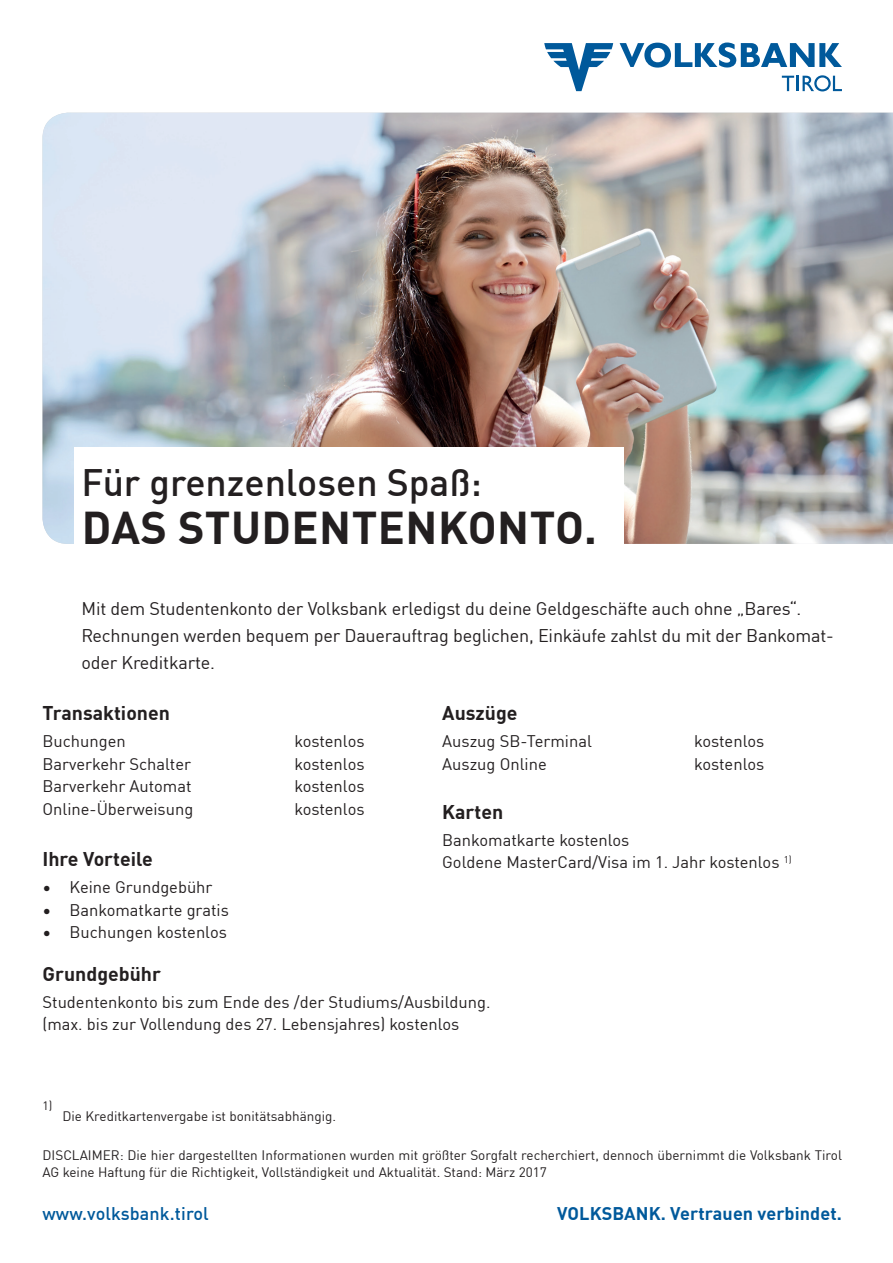
<style>
.page{position:relative;width:893px;height:1263px;background:#fff}
.page>*{position:absolute;margin:0;border:0;box-sizing:border-box;transform-origin:0 0}
.t1{font:700 45px "DINOT";letter-spacing:.01em;color:#231f20}
.t2{font:500 37.5px "DINOT";color:#231f20}
.Tabele_Überschriften{font:700 19.5px "DINOT";color:#231f20}
.t3{font:18px/27px "DINOT";letter-spacing:-.01em;color:#231f20}
.t4{font:700 18px "DINOT";letter-spacing:.005em;color:#00599b}
.t5{font:500 18px "DINOT";letter-spacing:.005em;color:#00599b}
.Tabelle{font:16.5px "DINOT";color:#231f20}
.Kleingedrucktes{font:13.5px/16.2px "DINOT";color:#231f20}
.Kleingedrucktes-2{font:12px "DINOT";color:#231f20}
</style>
<div class="page">
<svg style="left:620px;top:43px;width:222px;height:25px"></svg>
<svg style="left:544px;top:43px;width:69px;height:48px"></svg>
<svg style="left:782px;top:76px;width:12px;height:15px"></svg>
<hr style="left:796px;top:76px;width:3px;height:15px;background:#00599b">
<svg style="left:803px;top:75px;width:39px;height:16px"></svg>
<img style="left:43px;top:113px;width:850px;height:431px">
<div style="left:75px;top:447px;width:549px;height:116px;background:#fff"></div>
<p class="t2" style="left:81px;top:453px;width:402px">Für grenzenlosen Spaß:</p>
<p class="t1" style="left:82px;top:492px;width:517px">DAS STUDENTENKONTO.</p>
<p class="t3" style="left:81px;top:593px;width:754px">Mit dem Studentenkonto der Volksbank erledigst du deine Geldgeschäfte auch ohne „Bares“.<br>Rechnungen werden bequem per Dauerauftrag beglichen, Einkäufe zahlst du mit der Bankomat&shy;oder Kreditkarte.</p>
<p class="Tabele_Überschriften" style="left:43px;top:698px;width:129px">Transaktionen</p>
<p class="Tabelle" style="left:43px;top:729px;width:85px">Buchungen</p>
<p class="Tabelle" style="left:295px;top:729px;width:72px">kostenlos</p>
<p class="Tabelle" style="left:43px;top:751px;width:150px">Barverkehr Schalter</p>
<p class="Tabelle" style="left:295px;top:751px;width:72px">kostenlos</p>
<p class="Tabelle" style="left:43px;top:774px;width:151px">Barverkehr Automat</p>
<p class="Tabelle" style="left:295px;top:774px;width:72px">kostenlos</p>
<p class="Tabelle" style="left:43px;top:796px;width:152px">Online-Überweisung</p>
<p class="Tabelle" style="left:295px;top:796px;width:72px">kostenlos</p>
<p class="Tabele_Überschriften" style="left:442px;top:698px;width:77px">Auszüge</p>
<p class="Tabelle" style="left:442px;top:729px;width:151px">Auszug SB-Terminal</p>
<p class="Tabelle" style="left:694px;top:729px;width:72px">kostenlos</p>
<p class="Tabelle" style="left:442px;top:751px;width:106px">Auszug Online</p>
<p class="Tabelle" style="left:694px;top:751px;width:72px">kostenlos</p>
<p class="Tabele_Überschriften" style="left:442px;top:797px;width:62px">Karten</p>
<p class="Tabelle" style="left:442px;top:827px;width:189px">Bankomatkarte kostenlos</p>
<p class="Tabelle" style="left:442px;top:850px;width:351px">Goldene MasterCard/Visa im 1. Jahr kostenlos <sup>1)</sup></p>
<p class="Tabele_Überschriften" style="left:43px;top:844px;width:112px">Ihre Vorteile</p>
<p class="Tabelle" style="left:43px;top:875px;width:172px">• Keine Grundgebühr</p>
<p class="Tabelle" style="left:43px;top:897px;width:188px">• Bankomatkarte gratis</p>
<p class="Tabelle" style="left:43px;top:920px;width:186px">• Buchungen kostenlos</p>
<p class="Tabele_Überschriften" style="left:43px;top:959px;width:120px">Grundgebühr</p>
<p class="Tabelle" style="left:43px;top:989px;width:449px">Studentenkonto bis zum Ende des /der Studiums/Ausbildung.</p>
<p class="Tabelle" style="left:43px;top:1012px;width:418px">(max. bis zur Vollendung des 27. Lebensjahres) kostenlos</p>
<p class="Kleingedrucktes-2" style="left:43px;top:1096px;width:11px">1)</p>
<p class="Kleingedrucktes" style="left:62px;top:1106px;width:275px">Die Kreditkartenvergabe ist bonitätsabhängig.</p>
<p class="Kleingedrucktes" style="left:43px;top:1146px;width:801px">DISCLAIMER: Die hier dargestellten Informationen wurden mit größter Sorgfalt recherchiert, dennoch übernimmt die Volksbank Tirol<br>AG keine Haftung für die Richtigkeit, Vollständigkeit und Aktualität. Stand: März 2017</p>
<p class="t5" style="left:43px;top:1200px;width:168px">www.volksbank.tirol</p>
<p class="t4" style="left:557px;top:1200px;width:286px">VOLKSBANK. Vertrauen verbindet.</p>
</div>
